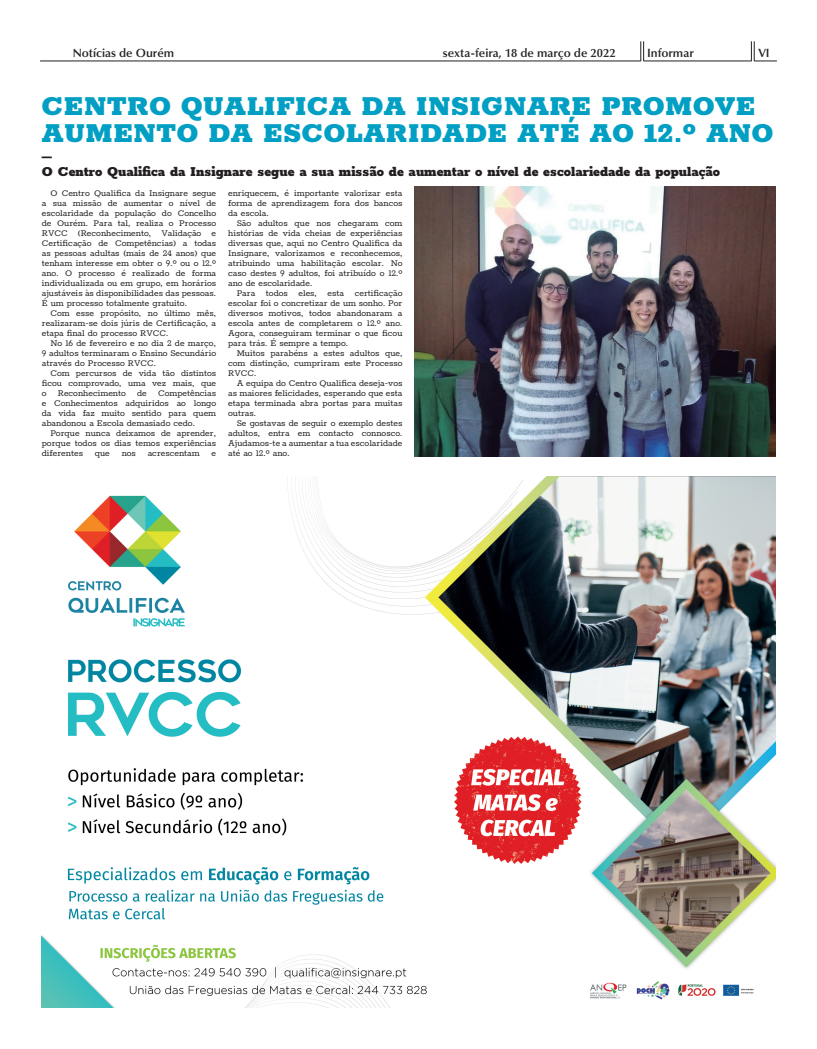
<style>
.page{position:relative;width:817px;height:1049px;background:#fff}
.page>*{position:absolute;margin:0;border:0;box-sizing:border-box;transform-origin:0 0}
.t1{font:900 30px/26px "Rokkitt";color:#009fc3}
.t2{font:900 15px/15px "Rokkitt";color:#231f20}
.t3{font:600 12px "Optima LT Std";color:#231f20}
.t4{font:10px/10px "Rokkitt";color:#231f20;text-align:justify}
</style>
<div class="page">
<hr style="left:643px;top:61px;width:108px;height:1px;background:#231f20">
<hr style="left:40px;top:61px;width:600px;height:1px;background:#231f20">
<svg style="left:751px;top:41px;width:25px;height:21px"></svg>
<svg style="left:640px;top:41px;width:4px;height:20px"></svg>
<img style="left:42px;top:476px;width:732px;height:531px">
<img style="left:414px;top:186px;width:360px;height:270px">
<p class="t3" style="left:73px;top:46px;width:103px">Notícias de Ourém</p>
<p class="t3" style="left:443px;top:46px;width:174px">sexta-feira, 18 de março de 2022</p>
<p class="t3" style="left:647px;top:46px;width:48px">Informar</p>
<p class="t3" style="left:758px;top:46px;width:13px">VI</p>
<h1 class="t1" style="left:41px;top:91px;width:733px">CENTRO QUALIFICA DA INSIGNARE PROMOVE<br>AUMENTO DA ESCOLARIDADE ATÉ AO 12.º ANO</h1>
<h2 class="t2" style="left:42px;top:148px;width:679px">–<br>O Centro Qualifica da Insignare segue a sua missão de aumentar o nível de escolariedade da população</h2>
<p class="t4" style="left:42px;top:187px;width:176px;text-indent:8px">O Centro Qualifica da Insignare segue a sua missão de aumentar o nível de escolaridade da população do Concelho de Ourém. Para tal, realiza o Processo RVCC (Reconhecimento, Validação e Certificação de Competências) a todas as pessoas adultas (mais de 24 anos) que tenham interesse em obter o 9.º ou o 12.º ano. O processo é realizado de forma individualizada ou em grupo, em horários ajustáveis às disponibilidades das pessoas.<br>É um processo totalmente gratuito.</p>
<p class="t4" style="left:42px;top:307px;width:176px;text-indent:8px">Com esse propósito, no último mês, realizaram-se dois júris de Certificação, a etapa final do processo RVCC.</p>
<p class="t4" style="left:42px;top:337px;width:176px;text-indent:8px">No 16 de fevereiro e no dia 2 de março, 9 adultos terminaram o Ensino Secundário através do Processo RVCC.</p>
<p class="t4" style="left:42px;top:367px;width:176px;text-indent:8px">Com percursos de vida tão distintos ficou comprovado, uma vez mais, que o Reconhecimento de Competências e Conhecimentos adquiridos ao longo da vida faz muito sentido para quem abandonou a Escola demasiado cedo.</p>
<p class="t4" style="left:42px;top:427px;width:176px;text-indent:8px">Porque nunca deixamos de aprender, porque todos os dias temos experiências diferentes que nos acrescentam e</p>
<p class="t4" style="left:228px;top:187px;width:176px">enriquecem, é importante valorizar esta forma de aprendizagem fora dos bancos da escola.</p>
<p class="t4" style="left:228px;top:217px;width:176px;text-indent:9px">São adultos que nos chegaram com histórias de vida cheias de experiências diversas que, aqui no Centro Qualifica da Insignare, valorizamos e reconhecemos, atribuindo uma habilitação escolar. No caso destes 9 adultos, foi atribuído o 12.º ano de escolaridade.</p>
<p class="t4" style="left:228px;top:287px;width:176px;text-indent:9px">Para todos eles, esta certificação escolar foi o concretizar de um sonho. Por diversos motivos, todos abandonaram a escola antes de completarem o 12.º ano.<br>Agora, conseguiram terminar o que ficou para trás. É sempre a tempo.</p>
<p class="t4" style="left:228px;top:347px;width:176px;text-indent:9px">Muitos parabéns a estes adultos que, com distinção, cumpriram este Processo RVCC.</p>
<p class="t4" style="left:228px;top:377px;width:176px;text-indent:9px">A equipa do Centro Qualifica deseja-vos as maiores felicidades, esperando que esta etapa terminada abra portas para muitas outras.</p>
<p class="t4" style="left:228px;top:417px;width:176px;text-indent:9px">Se gostavas de seguir o exemplo destes adultos, entra em contacto connosco.<br>Ajudamos-te a aumentar a tua escolaridade até ao 12.º ano.</p>
</div>
